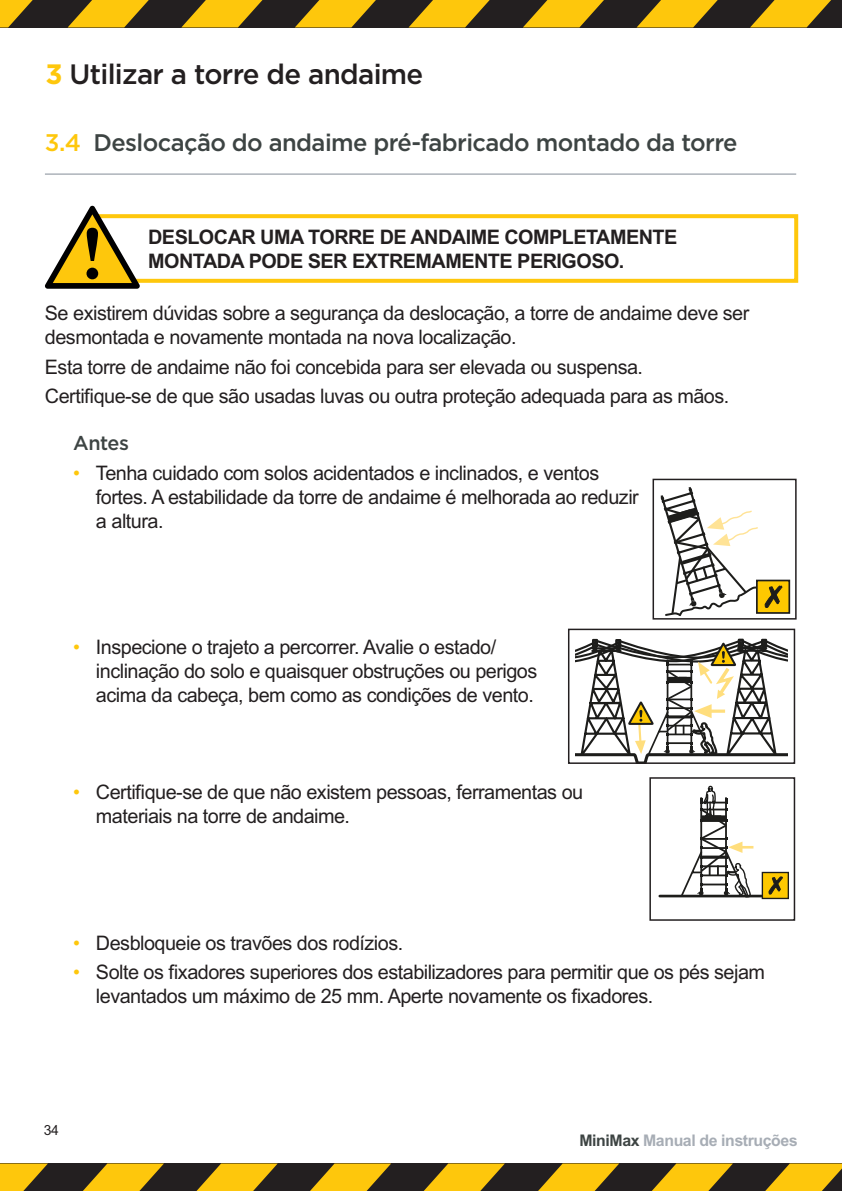
<style>
.page{position:relative;width:842px;height:1191px;background:#fff}
.page>*{position:absolute;margin:0;border:0;box-sizing:border-box;transform-origin:0 0}
.t1{font:500 28px "Gotham";letter-spacing:-.025em;color:#231f20}
.t2{font:500 24px "Gotham";letter-spacing:-.025em;color:#3d4443}
.t3{font:20px/24px "Arial MT Std";letter-spacing:-.025em;color:#231f20}
.t4{font:700 20px/24px "Arial MT Std";letter-spacing:-.025em;color:#231f20}
.t5{font:500 20px "Gotham";letter-spacing:-.025em;color:#3d4443}
.t6{font:700 16px "Arial MT Std";letter-spacing:-.025em;color:#a7adb5}
.t7{font:14px "Arial MT Std";color:#231f20}
.s1{font-weight:700;color:#fec70c}
.s2{color:#fec70c}
.s3{color:#3d4443}
</style>
<div class="page">
<div style="left:0;top:1163px;width:842px;height:28px;background:#231f20"></div>
<svg style="left:0;top:1163px;width:48px;height:28px"></svg>
<svg style="left:83px;top:1163px;width:81px;height:28px"></svg>
<svg style="left:196px;top:1163px;width:82px;height:28px"></svg>
<svg style="left:310px;top:1163px;width:81px;height:28px"></svg>
<svg style="left:424px;top:1163px;width:81px;height:28px"></svg>
<svg style="left:538px;top:1163px;width:81px;height:28px"></svg>
<svg style="left:652px;top:1163px;width:81px;height:28px"></svg>
<svg style="left:765px;top:1163px;width:77px;height:28px"></svg>
<div style="left:0;top:0;width:842px;height:27px;background:#231f20"></div>
<svg style="left:0;top:0;width:33px;height:27px"></svg>
<svg style="left:68px;top:0;width:81px;height:27px"></svg>
<svg style="left:182px;top:0;width:81px;height:27px"></svg>
<svg style="left:295px;top:0;width:81px;height:27px"></svg>
<svg style="left:409px;top:0;width:81px;height:27px"></svg>
<svg style="left:523px;top:0;width:81px;height:27px"></svg>
<svg style="left:637px;top:0;width:81px;height:27px"></svg>
<svg style="left:750px;top:0;width:81px;height:27px"></svg>
<svg style="left:679px;top:785px;width:74px;height:113px"></svg>
<hr style="left:660px;top:894px;width:124px;height:3px;background:#1d1d1b">
<div style="left:762px;top:872px;width:26px;height:26px;background:#fec800"></div>
<div style="left:762px;top:871px;width:27px;height:28px;border:1px solid #1d1d1b"></div>
<svg style="left:768px;top:876px;width:15px;height:19px"></svg>
<div style="left:649px;top:777px;width:146px;height:143px;border:2px solid #231f20"></div>
<hr style="left:45px;top:173px;width:751px;height:2px;background:#a7adb5">
<div style="left:93px;top:214px;width:705px;height:69px;border:4px solid #fec70c"></div>
<svg style="left:45px;top:206px;width:95px;height:83px"></svg>
<svg style="left:576px;top:638px;width:211px;height:123px"></svg>
<div style="left:568px;top:628px;width:227px;height:136px;border:2px solid #231f20"></div>
<div style="left:757px;top:580px;width:32px;height:33px;background:#fec800"></div>
<div style="left:756px;top:579px;width:34px;height:35px;border:2px solid #1d1d1b"></div>
<svg style="left:660px;top:487px;width:123px;height:129px"></svg>
<div style="left:652px;top:479px;width:145px;height:140px;border:2px solid #231f20"></div>
<p class="t1" style="left:45px;top:56px;width:379px"><span class="s1">3</span> Utilizar a torre de andaime</p>
<p class="t2" style="left:45px;top:126px;width:694px"><span class="s2">3.4</span> Deslocação do andaime pré-fabricado montado da torre</p>
<p class="t4" style="left:148px;top:224px;width:531px">DESLOCAR UMA TORRE DE ANDAIME COMPLETAMENTE<br>MONTADA PODE SER EXTREMAMENTE PERIGOSO.</p>
<p class="t3" style="left:45px;top:301px;width:706px">Se existirem dúvidas sobre a segurança da deslocação, a torre de andaime deve ser desmontada e novamente montada na nova localização.</p>
<p class="t3" style="left:45px;top:354px;width:600px">Esta torre de andaime não foi concebida para ser elevada ou suspensa.</p>
<p class="t3" style="left:45px;top:384px;width:686px">Certifique-se de que são usadas luvas ou outra proteção adequada para as mãos.</p>
<p class="t5" style="left:73px;top:430px;width:57px">Antes</p>
<p class="t3" style="left:96px;top:460px;width:544px;text-indent:-23px"><span class="s2">•</span> Tenha cuidado com solos acidentados e inclinados, e ventos fortes. A estabilidade da torre de andaime é melhorada ao reduzir a altura.</p>
<p class="t3" style="left:96px;top:634px;width:443px;text-indent:-23px"><span class="s2">•</span> Inspecione o trajeto a percorrer. Avalie o estado/ inclinação do solo e quaisquer obstruções ou perigos acima da cabeça, bem como as condições de vento.</p>
<p class="t3" style="left:96px;top:780px;width:489px;text-indent:-23px"><span class="s2">•</span> Certifique-se de que não existem pessoas, ferramentas ou materiais na torre de andaime.</p>
<p class="t3" style="left:73px;top:930px;width:331px"><span class="s2">•</span> Desbloqueie os travões dos rodízios.</p>
<p class="t3" style="left:96px;top:960px;width:670px;text-indent:-23px"><span class="s2">•</span> Solte os fixadores superiores dos estabilizadores para permitir que os pés sejam levantados um máximo de 25 mm. Aperte novamente os fixadores.</p>
<p class="t7" style="left:44px;top:1122px;width:17px">34</p>
<p class="t6" style="left:579px;top:1131px;width:220px"><span class="s3">MiniMax</span> Manual de instruções</p>
</div>
